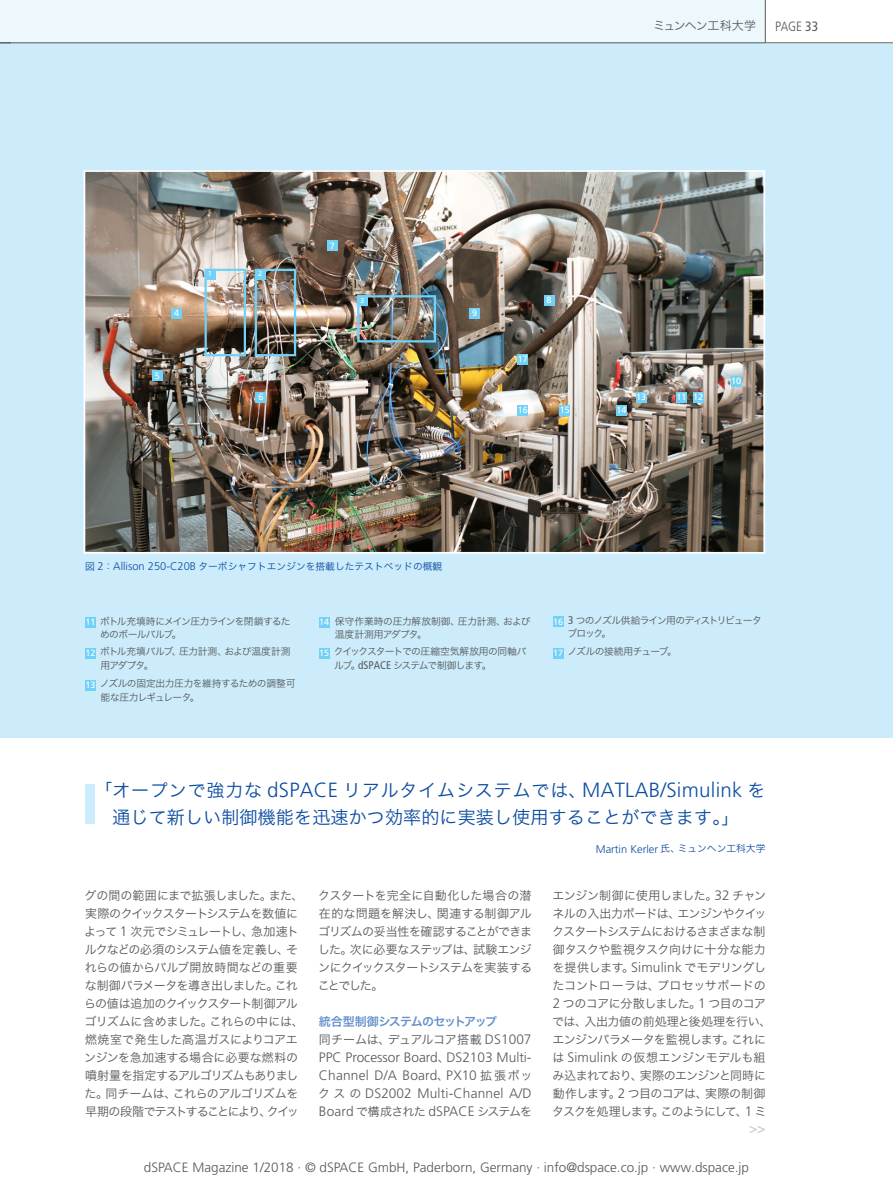
<style>
.page{position:relative;width:893px;height:1188px;background:#fff}
.page>*{position:absolute;margin:0;border:0;box-sizing:border-box;transform-origin:0 0}
.HL_14_18_light_c100m{font:18px/27px "Hira Kaku Pro W3";letter-spacing:.01em;color:#0d4da1;text-align:center}
.copy_9_12_light_80k{font:300 13.65px/18px "Frutiger LT Pro";letter-spacing:.015em;color:#57585a;text-align:justify}
.copy_9_12_light_80k-2{font:300 13.65px "Frutiger LT Pro";color:#b8b9bc}
.t1{font:300 13.5px "Frutiger LT Pro";color:#57585a}
.t2{font:300 condensed 13.5px "Frutiger LT Pro";color:#57585a}
.copy_9_12_light_80k-3{font:12px/18px "Hira Kaku Pro W3";letter-spacing:-.045em;color:#57585a}
.copy_9_12_light_80k-4{font:12px "Hira Kaku Pro W3";letter-spacing:-.025em;color:#57585a}
.HL_9_12_bold_60-35-0{font:12px "Hira Kaku Pro W6";letter-spacing:-.06em;color:#6892cc}
.J_Heder_Right{font:12px "Hira Kaku Pro W3";letter-spacing:-.055em;color:#57585a}
.AUTOR_7_5_13_lg_it{font:300 11.1px "Frutiger LT Pro";color:#0d4da1}
.J_W3_Fru_LT_57_cond{font:9.75px/13.5px "Hira Kaku Pro W3";letter-spacing:-.055em;color:#57585a}
.BU_7_5_9_light_itali{font:9.75px "Hira Kaku Pro W3";color:#0d4da1}
.J_W3_Fru_LT_57_cond-2{font:9.75px/13.5px "Hira Kaku Pro W3";letter-spacing:-.075em;color:#57585a}
.J_W3_Fru_LT_57_cond-3{font:9.75px/13.5px "Hira Kaku Pro W3";letter-spacing:-.025em;color:#57585a}
.J_W3_Fru_LT_57_cond-4{font:9.75px/13.5px "Hira Kaku Pro W3";letter-spacing:-.09em;color:#57585a}
.copy_9_12_light_80k-5{font:9px "Frutiger LT Pro";color:#fff}
.copy_9_12_light_80k-6{font:7.5px "Frutiger LT Pro";color:#fff}
.s1{font-weight:400}
.s2{font-family:"Frutiger LT Pro";font-weight:300;font-size:11.1px}
.s3{font-family:"Frutiger LT Pro";font-stretch:condensed;font-size:11.1px}
.s4{font-family:"Frutiger LT Pro";font-weight:300;font-size:20.55px}
.s5{font-family:"Hira Kaku Pro W3";font-weight:400;font-size:9.75px}
.s6{font-family:"Frutiger LT Pro";font-weight:300;font-size:13.65px}
.s7{font-family:"Hira Kaku Pro W3";font-weight:400;font-size:12px}
</style>
<div class="page">
<div style="left:85px;top:784px;width:9px;height:39px;background:#ccecfb"></div>
<div style="left:0;top:0;width:893px;height:738px;background:#ccecfb"></div>
<div style="left:85px;top:617px;width:11px;height:11px;background:#72d1f6"></div>
<div style="left:85px;top:648px;width:11px;height:11px;background:#72d1f6"></div>
<div style="left:85px;top:680px;width:11px;height:10px;background:#72d1f6"></div>
<div style="left:319px;top:617px;width:11px;height:11px;background:#72d1f6"></div>
<div style="left:319px;top:648px;width:11px;height:11px;background:#72d1f6"></div>
<div style="left:553px;top:617px;width:10px;height:10px;background:#72d1f6"></div>
<div style="left:553px;top:648px;width:10px;height:11px;background:#72d1f6"></div>
<div style="left:0;top:0;width:765px;height:43px;background:#edf8fd"></div>
<div style="left:765px;top:0;width:128px;height:43px;background:#fff"></div>
<hr style="left:0;top:43px;width:893px;height:1px;background:#57585a">
<hr style="left:765px;top:0;width:1px;height:43px;background:#57585a">
<img style="left:87px;top:173px;width:675px;height:378px">
<div style="left:84px;top:170px;width:681px;height:384px;border:2px solid #fff"></div>
<div style="left:171px;top:308px;width:11px;height:11px;background:#72d1f6"></div>
<div style="left:152px;top:371px;width:11px;height:10px;background:#72d1f6"></div>
<div style="left:256px;top:392px;width:10px;height:11px;background:#72d1f6"></div>
<div style="left:469px;top:308px;width:11px;height:11px;background:#72d1f6"></div>
<div style="left:544px;top:295px;width:10px;height:11px;background:#72d1f6"></div>
<div style="left:327px;top:241px;width:11px;height:10px;background:#72d1f6"></div>
<div style="left:205px;top:269px;width:10px;height:11px;background:#72d1f6"></div>
<div style="left:255px;top:269px;width:10px;height:11px;background:#72d1f6"></div>
<div style="left:357px;top:295px;width:11px;height:11px;background:#72d1f6"></div>
<div style="left:731px;top:376px;width:11px;height:11px;background:#72d1f6"></div>
<div style="left:676px;top:392px;width:11px;height:11px;background:#72d1f6"></div>
<div style="left:693px;top:392px;width:11px;height:11px;background:#72d1f6"></div>
<div style="left:636px;top:392px;width:11px;height:11px;background:#72d1f6"></div>
<div style="left:616px;top:405px;width:11px;height:11px;background:#72d1f6"></div>
<div style="left:559px;top:405px;width:11px;height:11px;background:#72d1f6"></div>
<div style="left:518px;top:405px;width:10px;height:11px;background:#72d1f6"></div>
<div style="left:518px;top:354px;width:10px;height:11px;background:#72d1f6"></div>
<div style="left:205px;top:269px;width:41px;height:87px;border:2px solid #72d1f6"></div>
<div style="left:255px;top:269px;width:41px;height:87px;border:2px solid #72d1f6"></div>
<div style="left:357px;top:295px;width:79px;height:47px;border:2px solid #72d1f6"></div>
<p class="J_Heder_Right" style="left:653px;top:15px;width:104px">ミュンヘン工科大学</p>
<p class="t2" style="left:775px;top:18px;width:44px">PAGE <span class="s1">33</span></p>
<p class="copy_9_12_light_80k-5" style="left:174px;top:308px;width:7px">4</p>
<p class="copy_9_12_light_80k-5" style="left:155px;top:370px;width:7px">5</p>
<p class="copy_9_12_light_80k-6" style="left:208px;top:269px;width:6px">1</p>
<p class="copy_9_12_light_80k-6" style="left:258px;top:269px;width:6px">2</p>
<p class="copy_9_12_light_80k-5" style="left:258px;top:392px;width:7px">6</p>
<p class="copy_9_12_light_80k-5" style="left:330px;top:240px;width:7px">7</p>
<p class="copy_9_12_light_80k-6" style="left:360px;top:296px;width:6px">3</p>
<p class="copy_9_12_light_80k-5" style="left:472px;top:308px;width:7px">9</p>
<p class="copy_9_12_light_80k-5" style="left:547px;top:295px;width:7px">8</p>
<p class="copy_9_12_light_80k-5" style="left:518px;top:354px;width:12px">17</p>
<p class="copy_9_12_light_80k-5" style="left:518px;top:405px;width:12px">16</p>
<p class="copy_9_12_light_80k-5" style="left:560px;top:405px;width:12px">15</p>
<p class="copy_9_12_light_80k-5" style="left:616px;top:405px;width:12px">14</p>
<p class="copy_9_12_light_80k-5" style="left:636px;top:392px;width:12px">13</p>
<p class="copy_9_12_light_80k-5" style="left:676px;top:392px;width:12px">11</p>
<p class="copy_9_12_light_80k-5" style="left:693px;top:392px;width:12px">12</p>
<p class="copy_9_12_light_80k-5" style="left:731px;top:376px;width:12px">10</p>
<p class="BU_7_5_9_light_itali" style="left:85px;top:558px;width:359px">図 <span class="s2">2</span>：<span class="s2">Allison 250-C20B</span> ターボシャフトエンジンを搭載したテストベッドの概観</p>
<p class="copy_9_12_light_80k-5" style="left:85px;top:617px;width:12px">11</p>
<p class="J_W3_Fru_LT_57_cond" style="left:100px;top:614px;width:192px">ボトル充填時にメイン圧力ラインを閉鎖するためのボールバルブ。</p>
<p class="copy_9_12_light_80k-5" style="left:85px;top:648px;width:12px">12</p>
<p class="J_W3_Fru_LT_57_cond" style="left:100px;top:644px;width:192px">ボトル充填バルブ、圧力計測、および温度計測用アダプタ。</p>
<p class="copy_9_12_light_80k-5" style="left:85px;top:679px;width:12px">13</p>
<p class="J_W3_Fru_LT_57_cond" style="left:100px;top:676px;width:197px">ノズルの固定出力圧力を維持するための調整可能な圧力レギュレータ。</p>
<p class="copy_9_12_light_80k-5" style="left:319px;top:617px;width:12px">14</p>
<p class="J_W3_Fru_LT_57_cond-3" style="left:335px;top:614px;width:197px">保守作業時の圧力解放制御、圧力計測、および温度計測用アダプタ。</p>
<p class="copy_9_12_light_80k-5" style="left:319px;top:648px;width:12px">15</p>
<p class="J_W3_Fru_LT_57_cond-2" style="left:334px;top:644px;width:194px">クイックスタートでの圧縮空気解放用の同軸バルブ。<span class="s3">dSPACE</span> システムで制御します。</p>
<p class="copy_9_12_light_80k-5" style="left:553px;top:616px;width:12px">16</p>
<p class="J_W3_Fru_LT_57_cond-4" style="left:568px;top:613px;width:196px"><span class="s3">3</span> つのノズル供給ライン用のディストリビュータブロック。</p>
<p class="copy_9_12_light_80k-5" style="left:553px;top:648px;width:12px">17</p>
<p class="J_W3_Fru_LT_57_cond" style="left:568px;top:644px;width:111px">ノズルの接続用チューブ。</p>
<p class="HL_14_18_light_c100m" style="left:94px;top:776px;width:673px">「オープンで強力な <span class="s4">dSPACE</span> リアルタイムシステムでは、<span class="s4">MATLAB/Simulink</span> を通じて新しい制御機能を迅速かつ効率的に実装し使用することができます。」</p>
<p class="AUTOR_7_5_13_lg_it" style="left:596px;top:842px;width:171px">Martin Kerler <span class="s5">氏、ミュンヘン工科大学</span></p>
<p class="copy_9_12_light_80k-3" style="left:84px;top:886px;width:221px">グの間の範囲にまで拡張しました。また、実際のクイックスタートシステムを数値によって <span class="s6">1</span> 次元でシミュレートし、急加速トルクなどの必須のシステム値を定義し、それらの値からバルブ開放時間などの重要な制御パラメータを導き出しました。これらの値は追加のクイックスタート制御アルゴリズムに含めました。これらの中には、燃焼室で発生した高温ガスによりコアエンジンを急加速する場合に必要な燃料の噴射量を指定するアルゴリズムもありました。同チームは、これらのアルゴリズムを早期の段階でテストすることにより、クイッ</p>
<p class="copy_9_12_light_80k-3" style="left:318px;top:886px;width:216px;text-align:justify">クスタートを完全に自動化した場合の潜在的な問題を解決し、関連する制御アルゴリズムの妥当性を確認することができました。次に必要なステップは、試験エンジンにクイックスタートシステムを実装することでした。</p>
<p class="HL_9_12_bold_60-35-0" style="left:319px;top:1011px;width:180px">統合型制御システムのセットアップ</p>
<p class="copy_9_12_light_80k-4" style="left:319px;top:1029px;width:214px">同チームは、デュアルコア搭載 <span class="s6">DS1007</span></p>
<p class="copy_9_12_light_80k" style="left:318px;top:1049px;width:216px">PPC Processor Board<span class="s7">、</span>DS2103 Multi-Channel D/A Board<span class="s7">、</span>PX10 <span class="s7">拡張ボックスの</span> DS2002 Multi-Channel A/D Board <span class="s7">で構成された</span> dSPACE <span class="s7">システムを</span></p>
<p class="copy_9_12_light_80k-3" style="left:552px;top:886px;width:221px">エンジン制御に使用しました。<span class="s6">32</span> チャンネルの入出力ボードは、エンジンやクイックスタートシステムにおけるさまざまな制御タスクや監視タスク向けに十分な能力を提供します。<span class="s6">Simulink</span> でモデリングしたコントローラは、プロセッサボードの<br><span class="s6">2</span> つのコアに分散しました。<span class="s6">1</span> つ目のコアでは、入出力値の前処理と後処理を行い、エンジンパラメータを監視します。これには <span class="s6">Simulink</span> の仮想エンジンモデルも組み込まれており、実際のエンジンと同時に動作します。<span class="s6">2</span> つ目のコアは、実際の制御タスクを処理します。このようにして、<span class="s6">1</span> ミ</p>
<p class="copy_9_12_light_80k-2" style="left:749px;top:1120px;width:18px">&gt;&gt;</p>
<p class="t1" style="left:144px;top:1159px;width:607px">dSPACE Magazine 1/2018 · © dSPACE GmbH, Paderborn, Germany · info@dspace.co.jp · www.dspace.jp</p>
</div>
